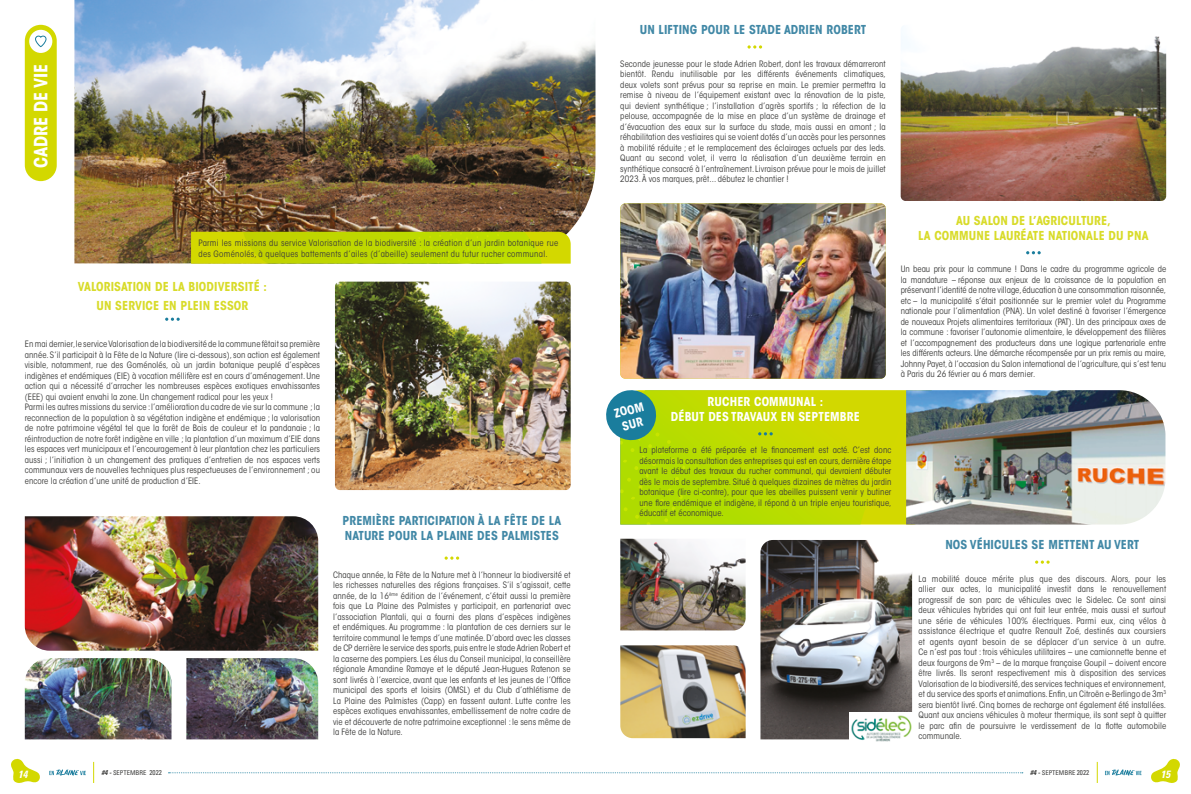
<style>
.page{position:relative;width:1191px;height:794px;background:#fff}
.page>*{position:absolute;margin:0;border:0;box-sizing:border-box;transform-origin:0 0}
.t1{font:700 condensed 18.2px "ITC Avant Garde Std";color:#fff}
.t2{font:700 condensed 12.25px/14.7px "ITC Avant Garde Std";letter-spacing:.01em;color:#4188a6}
.t3{font:700 condensed 12.25px/14.7px "ITC Avant Garde Std";letter-spacing:.01em;color:#d8db29;text-align:center}
.t4{font:700 condensed 12.25px/14.7px "ITC Avant Garde Std";letter-spacing:.01em;color:#fff;text-align:center}
.t5{font:700 condensed 11.99px/14.4px "ITC Avant Garde Std";color:#fff;text-align:center}
.t6{font:italic 700 condensed 10.5px "Univers LT Std";color:#fff}
.t7{font:condensed 8.75px/10.5px "ITC Avant Garde Std";letter-spacing:.01em;color:#3c3c3b;text-align:justify}
.t8{font:condensed 8.75px/10.5px "ITC Avant Garde Std";letter-spacing:.03em;color:#3c3c3b}
.t9{font:condensed 6.56px "Univers LT Std";color:#3c3c3b}
.s1{font-weight:700;font-style:italic;font-size:7px}
.s2{font-size:7px}
</style>
<div class="page">
<svg style="left:11px;top:758px;width:29px;height:25px"></svg>
<svg style="left:1151px;top:758px;width:29px;height:25px"></svg>
<svg style="left:93px;top:762px;width:1px;height:21px"></svg>
<svg style="left:1097px;top:762px;width:1px;height:21px"></svg>
<svg style="left:49px;top:769px;width:37px;height:6px"></svg>
<svg style="left:1105px;top:769px;width:36px;height:6px"></svg>
<svg style="left:168px;top:772px;width:854px;height:1px"></svg>
<svg style="left:686px;top:390px;width:220px;height:134px;background:#c5da00"></svg>
<img style="left:25px;top:516px;width:293px;height:134px">
<img style="left:186px;top:658px;width:132px;height:81px">
<img style="left:25px;top:658px;width:146px;height:81px">
<img style="left:760px;top:540px;width:152px;height:199px">
<img style="left:620px;top:645px;width:125px;height:93px">
<img style="left:620px;top:539px;width:125px;height:91px">
<img style="left:900px;top:36px;width:266px;height:165px">
<img style="left:620px;top:203px;width:265px;height:176px">
<img style="left:335px;top:282px;width:235px;height:208px">
<svg style="left:444px;top:556px;width:15px;height:4px"></svg>
<svg style="left:747px;top:45px;width:15px;height:4px"></svg>
<svg style="left:1035px;top:560px;width:14px;height:4px"></svg>
<svg style="left:1026px;top:251px;width:14px;height:3px"></svg>
<img style="left:906px;top:390px;width:259px;height:134px">
<svg style="left:758px;top:432px;width:14px;height:3px"></svg>
<img style="left:74px;top:0;width:521px;height:263px">
<svg style="left:165px;top:317px;width:15px;height:4px"></svg>
<svg style="left:191px;top:232px;width:379px;height:32px;background:#c3d802"></svg>
<div style="left:25px;top:25px;width:32px;height:156px;background:#d3d800;border-radius:16px"></div>
<div style="left:29px;top:30px;width:23px;height:23px;background:#fff;border-radius:50%"></div>
<svg style="left:35px;top:30px;width:12px;height:18px"></svg>
<svg style="left:606px;top:390px;width:80px;height:134px;background:#a1cf40"></svg>
<img style="left:849px;top:712px;width:63px;height:30px">
<h1 class="t1" style="left:29px;top:168px;width:105px;rotate:-90deg">CADRE DE VIE</h1>
<p class="t8" style="left:198px;top:238px;width:361px">Parmi les missions du service Valorisation de la biodiversité : la création d’un jardin botanique rue des Goménolés, à quelques battements d’ailes (d’abeille) seulement du futur rucher communal.</p>
<h2 class="t3" style="left:78px;top:276px;width:191px;line-height:19.2px">VALORISATION DE LA BIODIVERSITÉ :<br>UN SERVICE EN PLEIN ESSOR</h2>
<p class="t7" style="left:25px;top:339px;width:297px;text-align:left">En mai dernier,le service Valorisation de la biodiversité de la commune fêtait sa première année. S’il participait à la Fête de la Nature (lire ci-dessous), son action est également visible, notamment, rue des Goménolés, où un jardin botanique peuplé d’espèces indigènes et endémiques (EIE) à vocation méllifère est en cours d’aménagement. Une action qui a nécessité d’arracher les nombreuses espèces exotiques envahissantes (EEE) qui avaient envahi la zone. Un changement radical pour les yeux !<br>Parmi les autres missions du service : l’amélioration du cadre de vie sur la commune ; la reconnection de la population à sa végétation indigène et endémique ; la valorisation de notre patrimoine végétal tel que la forêt de Bois de couleur et la pandanaie ; la réintroduction de notre forêt indigène en ville ; la plantation d’un maximum d’EIE dans les espaces vert municipaux et l’encouragement à leur plantation chez les particuliers aussi ; l’initiation à un changement des pratiques d’entretien de nos espaces verts communaux vers de nouvelles techniques plus respectueuses de l’environnement ; ou encore la création d’une unité de production d’EIE.</p>
<h2 class="t2" style="left:342px;top:513px;width:220px">PREMIÈRE PARTICIPATION À LA FÊTE DE LA<br>NATURE POUR LA PLAINE DES PALMISTES</h2>
<p class="t7" style="left:333px;top:569px;width:239px">Chaque année, la Fête de la Nature met à l’honneur la biodiversité et les richesses naturelles des régions françaises. S’il s’agissait, cette année, de la 16<sup>ème</sup> édition de l’événement, c’était aussi la première fois que La Plaine des Palmistes y participait, en partenariat avec l’association Plantali, qui a fourni des plans d’espèces indigènes et endémiques. Au programme : la plantation de ces derniers sur le territoire communal le temps d’une matinée. D’abord avec les classes de CP derrière le service des sports, puis entre le stade Adrien Robert et la caserne des pompiers. Les élus du Conseil municipal, la conseillère régionale Amandine Ramaye et le député Jean-Hugues Ratenon se sont livrés à l’exercice, avant que les enfants et les jeunes de l’Office municipal des sports et loisirs (OMSL) et du Club d’athlétisme de La Plaine des Palmistes (Capp) en fassent autant. Lutte contre les espèces exotiques envahissantes, embellissement de notre cadre de vie et découverte de notre patrimoine exceptionnel : le sens même de la Fête de la Nature.</p>
<h2 class="t2" style="left:640px;top:22px;width:228px">UN LIFTING POUR LE STADE ADRIEN ROBERT</h2>
<p class="t7" style="left:620px;top:58px;width:267px">Seconde jeunesse pour le stade Adrien Robert, dont les travaux démarreront bientôt. Rendu inutilisable par les différents événements climatiques, deux volets sont prévus pour sa reprise en main. Le premier permettra la remise à niveau de l’équipement existant avec la rénovation de la piste, qui devient synthétique ; l’installation d’agrès sportifs ; la réfection de la pelouse, accompagnée de la mise en place d’un système de drainage et d’évacuation des eaux sur la surface du stade, mais aussi en amont ; la réhabilitation des vestiaires qui se voient dotés d’un accès pour les personnes à mobilité réduite ; et le remplacement des éclairages actuels par des leds.<br>Quant au second volet, il verra la réalisation d’un deuxième terrain en synthétique consacré à l’entraînement. Livraison prévue pour le mois de juillet 2023. À vos marques, prêt... débutez le chantier !</p>
<h2 class="t4" style="left:671px;top:394px;width:190px">RUCHER COMMUNAL :<br>DÉBUT DES TRAVAUX EN SEPTEMBRE</h2>
<p class="t7" style="left:639px;top:445px;width:253px">La plateforme a été préparée et le financement est acté. C’est donc désormais la consultation des entreprises qui est en cours, dernière étape avant le début des travaux du rucher communal, qui devraient débuter dès le mois de septembre. Situé à quelques dizaines de mètres du jardin botanique (lire ci-contre), pour que les abeilles puissent venir y butiner une flore endémique et indigène, il répond à un triple enjeu touristique, éducatif et économique.</p>
<h3 class="t5" style="left:612px;top:407px;width:32px;rotate:-15deg">ZOOM<br>SUR</h3>
<h2 class="t3" style="left:918px;top:213px;width:232px">AU SALON DE L’AGRICULTURE,<br>LA COMMUNE LAURÉATE NATIONALE DU PNA</h2>
<p class="t7" style="left:900px;top:264px;width:267px">Un beau prix pour la commune ! Dans le cadre du programme agricole de la mandature – réponse aux enjeux de la croissance de la population en préservant l’identité de notre village, éducation à une consommation raisonnée, etc – la municipalité s’était positionnée sur le premier volet du Programme nationale pour l’alimentation (PNA). Un volet destiné à favoriser l’émergence de nouveaux Projets alimentaires territoriaux (PAT). Un des principaux axes de la commune : favoriser l’autonomie alimentaire, le développement des filières et l’accompagnement des producteurs dans une logique partenariale entre les différents acteurs. Une démarche récompensée par un prix remis au maire, Johnny Payet, à l’occasion du Salon international de l’agriculture, qui s’est tenu à Paris du 26 février au 6 mars dernier.</p>
<h2 class="t2" style="left:945px;top:537px;width:195px">NOS VÉHICULES SE METTENT AU VERT</h2>
<p class="t7" style="left:918px;top:573px;width:249px">La mobilité douce mérite plus que des discours. Alors, pour les allier aux actes, la municipalité investit dans le renouvellement progressif de son parc de véhicules avec le Sidelec. Ce sont ainsi deux véhicules hybrides qui ont fait leur entrée, mais aussi et surtout une série de véhicules 100% électriques. Parmi eux, cinq vélos à assistance électrique et quatre Renault Zoé, destinés aux coursiers et agents ayant besoin de se déplacer d’un service à un autre.<br>Ce n’est pas tout : trois véhicules utilitaires – une camionnette benne et deux fourgons de 9m<sup>3</sup> – de la marque française Goupil – doivent encore être livrés. Ils seront respectivement mis à disposition des services Valorisation de la biodiversité, des services techniques et environnement, et du service des sports et animations. Enfin, un Citroën e-Berlingo de 3m<sup>3 </sup>sera bientôt livré. Cinq bornes de recharge ont également été installées.<br>Quant aux anciens véhicules à moteur thermique, ils sont sept à quitter le parc afin de poursuivre le verdissement de la flotte automobile communale.</p>
<p class="t6" style="left:18px;top:767px;width:11px">14</p>
<p class="t9" style="left:101px;top:769px;width:62px"><span class="s1">#4 -</span> SEPTEMBRE <span class="s2">2022</span></p>
<p class="t9" style="left:1030px;top:769px;width:61px"><span class="s1">#4 -</span> SEPTEMBRE <span class="s2">2022</span></p>
<p class="t6" style="left:1160px;top:767px;width:11px">15</p>
</div>
